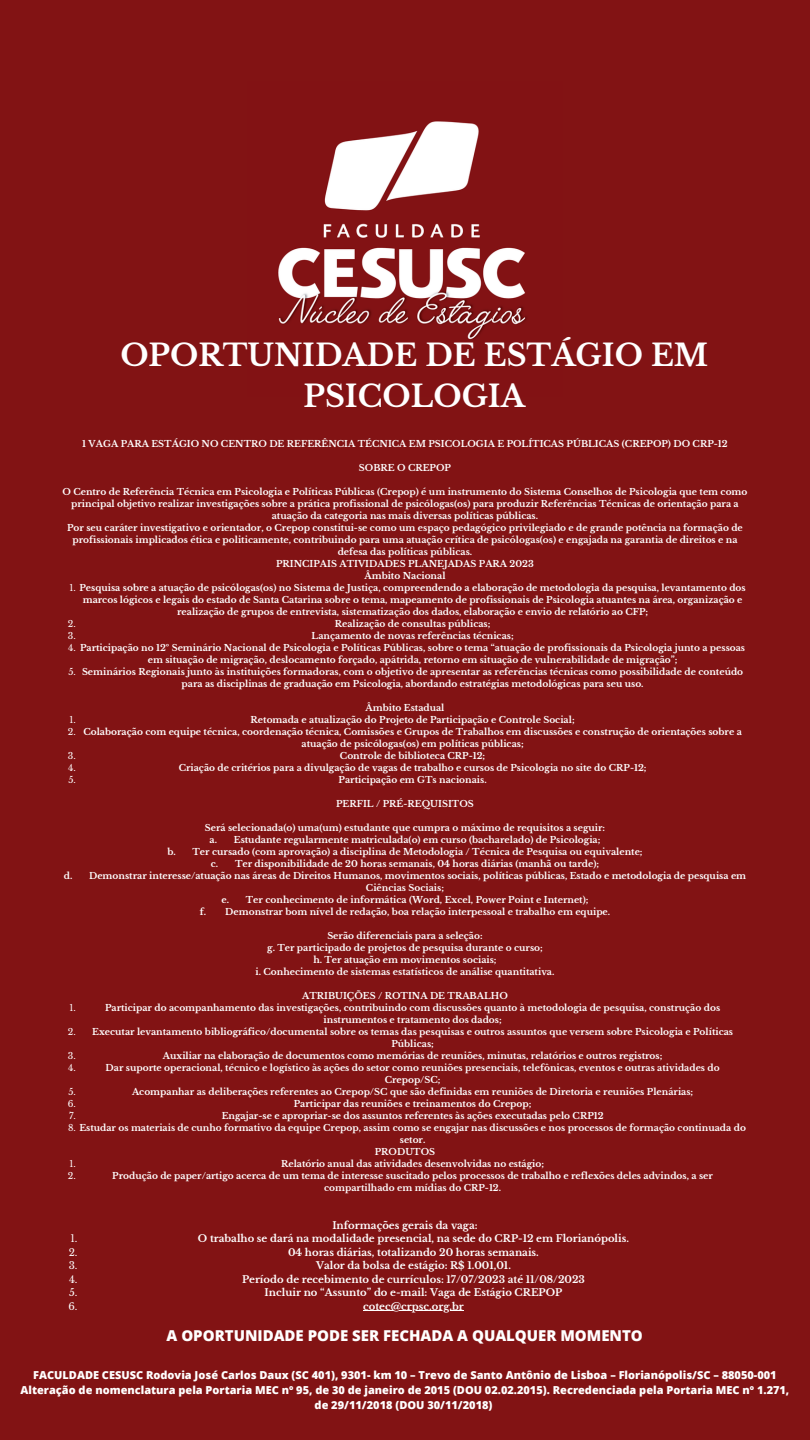
<style>
.page{position:relative;width:810px;height:1440px;background:#821314}
.page>*{position:absolute;margin:0;border:0;box-sizing:border-box;transform-origin:0 0}
.t1{font:700 30px/41.2px "Libre Baskerville";color:#fff;text-align:center}
.t2{font:800 15px "Open Sans";color:#fff}
.t3{font:800 11px/15px "Open Sans";color:#fff;text-align:center}
.t4{font:700 10px "Libre Baskerville";color:#fff}
.t5{font:10px/13.5px "Libre Baskerville";color:#fff;text-align:justify}
.t6{font:700 9px/12px "Libre Baskerville";color:#fff;text-align:center}
.t7{font:9px/12px "Libre Baskerville";color:#fff;text-align:justify}
.s1{font-weight:400}
</style>
<div class="page">
<img style="left:278px;top:121px;width:249px;height:218px">
<hr style="left:363px;top:1310px;width:101px;height:1px;background:#fff">
<p class="t1" style="left:120px;top:335px;width:589px">OPORTUNIDADE DE ESTÁGIO EM<br>PSICOLOGIA</p>
<p class="t6" style="left:82px;top:438px;width:647px">1 VAGA PARA ESTÁGIO NO CENTRO DE REFERÊNCIA TÉCNICA EM PSICOLOGIA E POLÍTICAS PÚBLICAS (CREPOP) DO CRP-12</p>
<p class="t6" style="left:359px;top:462px;width:94px">SOBRE O CREPOP</p>
<p class="t6" style="left:62px;top:486px;width:687px">O Centro de Referência Técnica em Psicologia e Políticas Públicas (Crepop) é um instrumento do Sistema Conselhos de Psicologia que tem como principal objetivo realizar investigações sobre a prática profissional de psicólogas(os) para produzir Referências Técnicas de orientação para a atuação da categoria nas mais diversas políticas públicas.</p>
<p class="t6" style="left:67px;top:522px;width:677px">Por seu caráter investigativo e orientador, o Crepop constitui-se como um espaço pedagógico privilegiado e de grande potência na formação de profissionais implicados ética e politicamente, contribuindo para uma atuação crítica de psicólogas(os) e engajada na garantia de direitos e na defesa das políticas públicas.</p>
<p class="t6" style="left:276px;top:558px;width:259px">PRINCIPAIS ATIVIDADES PLANEJADAS PARA 2023</p>
<p class="t6" style="left:364px;top:570px;width:83px">Âmbito Nacional</p>
<p class="t6" style="left:70px;top:582px;width:678px"><span class="s1">1.</span> Pesquisa sobre a atuação de psicólogas(os) no Sistema de Justiça, compreendendo a elaboração de metodologia da pesquisa, levantamento dos</p>
<p class="t6" style="left:83px;top:594px;width:661px">marcos lógicos e legais do estado de Santa Catarina sobre o tema, mapeamento de profissionais de Psicologia atuantes na área, organização e</p>
<p class="t6" style="left:177px;top:606px;width:473px">realização de grupos de entrevista, sistematização dos dados, elaboração e envio de relatório ao CFP;</p>
<p class="t6" style="left:335px;top:618px;width:157px">Realização de consultas públicas;</p>
<p class="t6" style="left:312px;top:630px;width:204px">Lançamento de novas referências técnicas;</p>
<p class="t6" style="left:80px;top:642px;width:667px">Participação no 12º Seminário Nacional de Psicologia e Políticas Públicas, sobre o tema “atuação de profissionais da Psicologia junto a pessoas em situação de migração, deslocamento forçado, apátrida, retorno em situação de vulnerabilidade de migração”;</p>
<p class="t6" style="left:82px;top:666px;width:663px">Seminários Regionais junto às instituições formadoras, com o objetivo de apresentar as referências técnicas como possibilidade de conteúdo para as disciplinas de graduação em Psicologia, abordando estratégias metodológicas para seu uso.</p>
<p class="t6" style="left:251px;top:714px;width:326px">Retomada e atualização do Projeto de Participação e Controle Social;</p>
<p class="t6" style="left:83px;top:726px;width:660px">Colaboração com equipe técnica, coordenação técnica, Comissões e Grupos de Trabalhos em discussões e construção de orientações sobre a atuação de psicólogas(os) em políticas públicas;</p>
<p class="t6" style="left:340px;top:750px;width:147px">Controle de biblioteca CRP-12;</p>
<p class="t6" style="left:179px;top:762px;width:469px">Criação de critérios para a divulgação de vagas de trabalho e cursos de Psicologia no site do CRP-12;</p>
<p class="t6" style="left:339px;top:774px;width:150px">Participação em GTs nacionais.</p>
<p class="t7" style="left:68px;top:618px;width:9px">2.<br>3.<br>4.</p>
<p class="t7" style="left:68px;top:666px;width:9px">5.</p>
<p class="t6" style="left:366px;top:702px;width:80px">Âmbito Estadual</p>
<p class="t7" style="left:68px;top:714px;width:9px">1.<br>2.</p>
<p class="t7" style="left:68px;top:750px;width:9px">3.<br>4.<br>5.</p>
<p class="t6" style="left:336px;top:798px;width:139px">PERFIL / PRÉ-REQUISITOS</p>
<p class="t6" style="left:205px;top:822px;width:402px">Será selecionada(o) uma(um) estudante que cumpra o máximo de requisitos a seguir:</p>
<p class="t6" style="left:210px;top:834px;width:392px">a. Estudante regularmente matriculada(o) em curso (bacharelado) de Psicologia;</p>
<p class="t6" style="left:167px;top:846px;width:477px">b. Ter cursado (com aprovação) a disciplina de Metodologia / Técnica de Pesquisa ou equivalente;</p>
<p class="t6" style="left:211px;top:858px;width:390px">c. Ter disponibilidade de 20 horas semanais, 04 horas diárias (manhã ou tarde);</p>
<p class="t6" style="left:64px;top:870px;width:684px">d. Demonstrar interesse/atuação nas áreas de Direitos Humanos, movimentos sociais, políticas públicas, Estado e metodologia de pesquisa em<br>Ciências Sociais;</p>
<p class="t6" style="left:222px;top:894px;width:368px">e. Ter conhecimento de informática (Word, Excel, Power Point e Internet);</p>
<p class="t6" style="left:200px;top:906px;width:412px">f. Demonstrar bom nível de redação, boa relação interpessoal e trabalho em equipe.</p>
<p class="t6" style="left:327px;top:930px;width:157px">Serão diferenciais para a seleção:</p>
<p class="t6" style="left:267px;top:942px;width:277px">g. Ter participado de projetos de pesquisa durante o curso;</p>
<p class="t6" style="left:313px;top:954px;width:185px">h. Ter atuação em movimentos sociais;</p>
<p class="t6" style="left:256px;top:966px;width:300px">i. Conhecimento de sistemas estatísticos de análise quantitativa.</p>
<p class="t6" style="left:302px;top:990px;width:207px">ATRIBUIÇÕES / ROTINA DE TRABALHO</p>
<p class="t7" style="left:70px;top:1002px;width:8px">1.</p>
<p class="t7" style="left:68px;top:1026px;width:9px">2.</p>
<p class="t7" style="left:68px;top:1050px;width:9px">3.<br>4.</p>
<p class="t7" style="left:68px;top:1086px;width:10px">5.<br>6.<br>7.</p>
<p class="t6" style="left:375px;top:1146px;width:62px">PRODUTOS</p>
<p class="t7" style="left:68px;top:1158px;width:9px">1.<br>2.</p>
<p class="t6" style="left:105px;top:1002px;width:617px">Participar do acompanhamento das investigações, contribuindo com discussões quanto à metodologia de pesquisa, construção dos instrumentos e tratamento dos dados;</p>
<p class="t6" style="left:92px;top:1026px;width:642px">Executar levantamento bibliográfico/documental sobre os temas das pesquisas e outros assuntos que versem sobre Psicologia e Políticas<br>Públicas;</p>
<p class="t6" style="left:163px;top:1050px;width:501px">Auxiliar na elaboração de documentos como memórias de reuniões, minutas, relatórios e outros registros;</p>
<p class="t6" style="left:106px;top:1062px;width:616px">Dar suporte operacional, técnico e logístico às ações do setor como reuniões presenciais, telefônicas, eventos e outras atividades do<br>Crepop/SC;</p>
<p class="t6" style="left:132px;top:1086px;width:563px">Acompanhar as deliberações referentes ao Crepop/SC que são definidas em reuniões de Diretoria e reuniões Plenárias;</p>
<p class="t6" style="left:294px;top:1098px;width:239px">Participar das reuniões e treinamentos do Crepop;</p>
<p class="t6" style="left:222px;top:1110px;width:383px">Engajar-se e apropriar-se dos assuntos referentes às ações executadas pelo CRP12</p>
<p class="t6" style="left:400px;top:1122px;width:348px;text-align:left;text-indent:-332px"><span class="s1">8.</span> Estudar os materiais de cunho formativo da equipe Crepop, assim como se engajar nas discussões e nos processos de formação continuada do setor.</p>
<p class="t6" style="left:281px;top:1158px;width:264px">Relatório anual das atividades desenvolvidas no estágio;</p>
<p class="t6" style="left:112px;top:1170px;width:602px">Produção de paper/artigo acerca de um tema de interesse suscitado pelos processos de trabalho e reflexões deles advindos, a ser compartilhado em mídias do CRP-12.</p>
<p class="t5" style="left:68px;top:1232px;width:11px">1.<br>2.<br>3.<br>4.<br>5.<br>6.</p>
<p class="t4" style="left:332px;top:1219px;width:147px">Informações gerais da vaga:</p>
<p class="t4" style="left:198px;top:1232px;width:433px">O trabalho se dará na modalidade presencial, na sede do CRP-12 em Florianópolis.</p>
<p class="t4" style="left:288px;top:1246px;width:252px">04 horas diárias, totalizando 20 horas semanais.</p>
<p class="t4" style="left:316px;top:1259px;width:196px">Valor da bolsa de estágio: R$ 1.001,01.</p>
<p class="t4" style="left:242px;top:1273px;width:344px">Período de recebimento de currículos: 17/07/2023 até 11/08/2023</p>
<p class="t4" style="left:265px;top:1286px;width:299px">Incluir no “Assunto” do e-mail: Vaga de Estágio CREPOP</p>
<p class="t4" style="left:363px;top:1300px;width:102px">cotec@crpsc.org.br</p>
<p class="t2" style="left:167px;top:1325px;width:478px">A OPORTUNIDADE PODE SER FECHADA A QUALQUER MOMENTO</p>
<p class="t3" style="left:21px;top:1367px;width:770px">FACULDADE CESUSC Rodovia José Carlos Daux (SC 401), 9301- km 10 – Trevo de Santo Antônio de Lisboa – Florianópolis/SC – 88050-001<br>Alteração de nomenclatura pela Portaria MEC nº 95, de 30 de janeiro de 2015 (DOU 02.02.2015). Recredenciada pela Portaria MEC nº 1.271, de 29/11/2018 (DOU 30/11/2018)</p>
</div>
